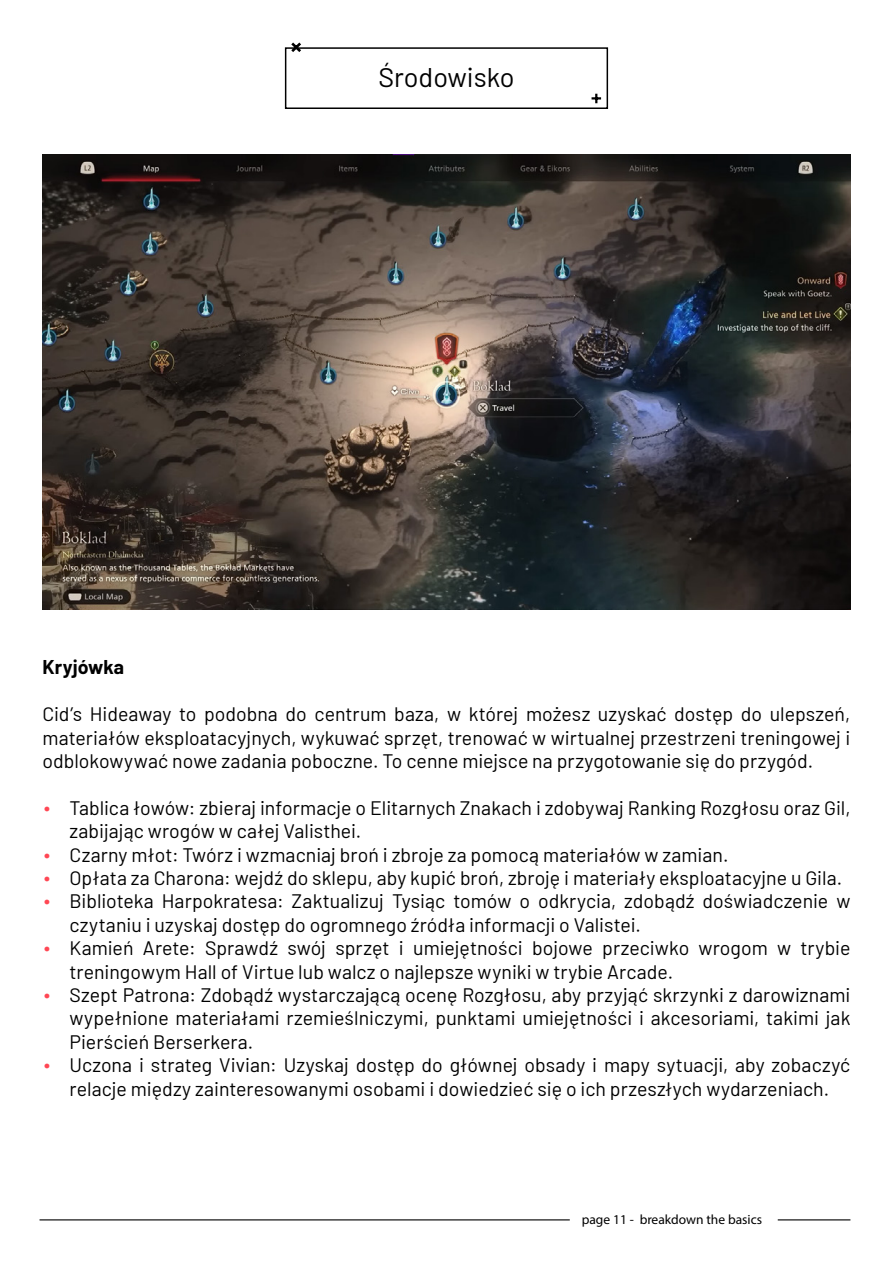
<style>
.page{position:relative;width:893px;height:1263px;background:#fff}
.page>*{position:absolute;margin:0;border:0;box-sizing:border-box;transform-origin:0 0}
.t1{font:27px "Barlow";color:#000}
.t2{font:19.5px/23.4px "Barlow";color:#000}
.t3{font:700 19.5px "Barlow";color:#000}
.t4{font:13.5px "Myriad Pro";color:#000}
.s1{font-family:"D DIN PRO Regular";color:#ff4754}
</style>
<div class="page">
<hr style="left:40px;top:1219px;width:530px;height:1px;background:#000">
<hr style="left:778px;top:1219px;width:72px;height:1px;background:#000">
<div style="left:285px;top:47px;width:323px;height:62px;border:2px solid #000"></div>
<svg style="left:288px;top:42px;width:16px;height:10px"></svg>
<svg style="left:592px;top:94px;width:9px;height:9px"></svg>
<img style="left:43px;top:155px;width:807px;height:454px">
<h1 class="t1" style="left:378px;top:58px;width:138px">Środowisko</h1>
<p class="t3" style="left:43px;top:653px;width:83px">Kryjówka</p>
<p class="t2" style="left:43px;top:701px;width:809px;text-align:justify">Cid’s Hideaway to podobna do centrum baza, w której możesz uzyskać dostęp do ulepszeń, materiałów eksploatacyjnych, wykuwać sprzęt, trenować w wirtualnej przestrzeni treningowej i odblokowywać nowe zadania poboczne. To cenne miejsce na przygotowanie się do przygód.</p>
<p class="t2" style="left:70px;top:794px;width:782px;text-indent:-27px"><span class="s1">•</span> Tablica łowów: zbieraj informacje o Elitarnych Znakach i zdobywaj Ranking Rozgłosu oraz Gil, zabijając wrogów w całej Valisthei.</p>
<p class="t2" style="left:43px;top:841px;width:687px"><span class="s1">•</span> Czarny młot: Twórz i wzmacniaj broń i zbroje za pomocą materiałów w zamian.</p>
<p class="t2" style="left:43px;top:865px;width:801px"><span class="s1">•</span> Opłata za Charona: wejdź do sklepu, aby kupić broń, zbroję i materiały eksploatacyjne u Gila.</p>
<p class="t2" style="left:70px;top:888px;width:782px;text-indent:-27px"><span class="s1">•</span> Biblioteka Harpokratesa: Zaktualizuj Tysiąc tomów o odkrycia, zdobądź doświadczenie w czytaniu i uzyskaj dostęp do ogromnego źródła informacji o Valistei.</p>
<p class="t2" style="left:70px;top:935px;width:782px;text-indent:-27px"><span class="s1">•</span> Kamień Arete: Sprawdź swój sprzęt i umiejętności bojowe przeciwko wrogom w trybie treningowym Hall of Virtue lub walcz o najlepsze wyniki w trybie Arcade.</p>
<p class="t2" style="left:70px;top:982px;width:782px;text-align:justify;text-indent:-27px"><span class="s1">•</span> Szept Patrona: Zdobądź wystarczającą ocenę Rozgłosu, aby przyjąć skrzynki z darowiznami wypełnione materiałami rzemieślniczymi, punktami umiejętności i akcesoriami, takimi jak Pierścień Berserkera.</p>
<p class="t2" style="left:43px;top:1052px;width:809px;text-align:center"><span class="s1">•</span> Uczona i strateg Vivian: Uzyskaj dostęp do głównej obsady i mapy sytuacji, aby zobaczyć relacje między zainteresowanymi osobami i dowiedzieć się o ich przeszłych wydarzeniach.</p>
<p class="t4" style="left:582px;top:1211px;width:182px">page 11 - breakdown the basics</p>
</div>
